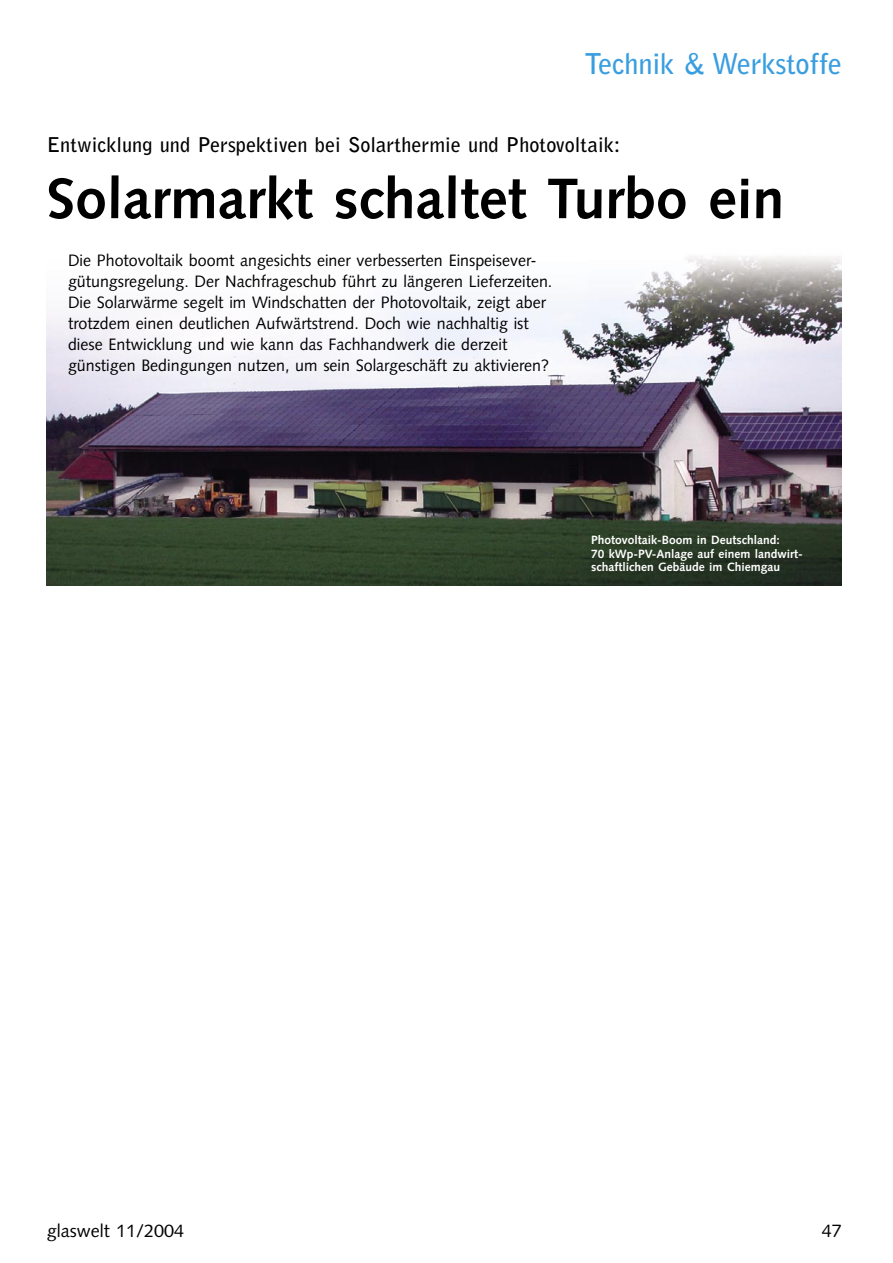
<style>
.page{position:relative;width:893px;height:1263px;background:#fff}
.page>*{position:absolute;margin:0;border:0;box-sizing:border-box;transform-origin:0 0}
.GW_Headline_38p{font:700 57px "Syntax";color:#000}
.GW_Rubriken{font:700 28.5px "Bell Gothic";letter-spacing:-.01em;color:#399edf}
.GW_DZ_schwarz{font:700 20.25px "Bell Gothic";color:#000}
.t1{font:18px "Syntax";color:#000}
.GW_Vorspann_11_14{font:16.5px/21px "Syntax";color:#000}
.GW_BU_8_9{font:700 12px/13.5px "Syntax";color:#fff}
</style>
<div class="page">
<img style="left:47px;top:256px;width:795px;height:329px">
<p class="GW_Rubriken" style="left:584px;top:46px;width:259px">Technik &amp; Werkstoffe</p>
<p class="GW_DZ_schwarz" style="left:47px;top:133px;width:575px">Entwicklung und Perspektiven bei Solarthermie und Photovoltaik:</p>
<p class="GW_Headline_38p" style="left:47px;top:166px;width:739px">Solarmarkt schaltet Turbo ein</p>
<p class="GW_Vorspann_11_14" style="left:68px;top:250px;width:486px">Die Photovoltaik boomt angesichts einer verbesserten Einspeisever&shy;gütungsregelung. Der Nachfrageschub führt zu längeren Lieferzeiten.<br>Die Solarwärme segelt im Windschatten der Photovoltaik, zeigt aber trotzdem einen deutlichen Aufwärtstrend. Doch wie nachhaltig ist diese Entwicklung und wie kann das Fachhandwerk die derzeit günstigen Bedingungen nutzen, um sein Solargeschäft zu aktivieren?</p>
<p class="GW_BU_8_9" style="left:591px;top:534px;width:213px">Photovoltaik-Boom in Deutschland:<br>70 kWp-PV-Anlage auf einem landwirt&shy;schaftlichen Gebäude im Chiemgau</p>
<p class="t1" style="left:47px;top:1220px;width:139px">glaswelt 11/2004</p>
<p class="t1" style="left:822px;top:1220px;width:22px">47</p>
</div>
